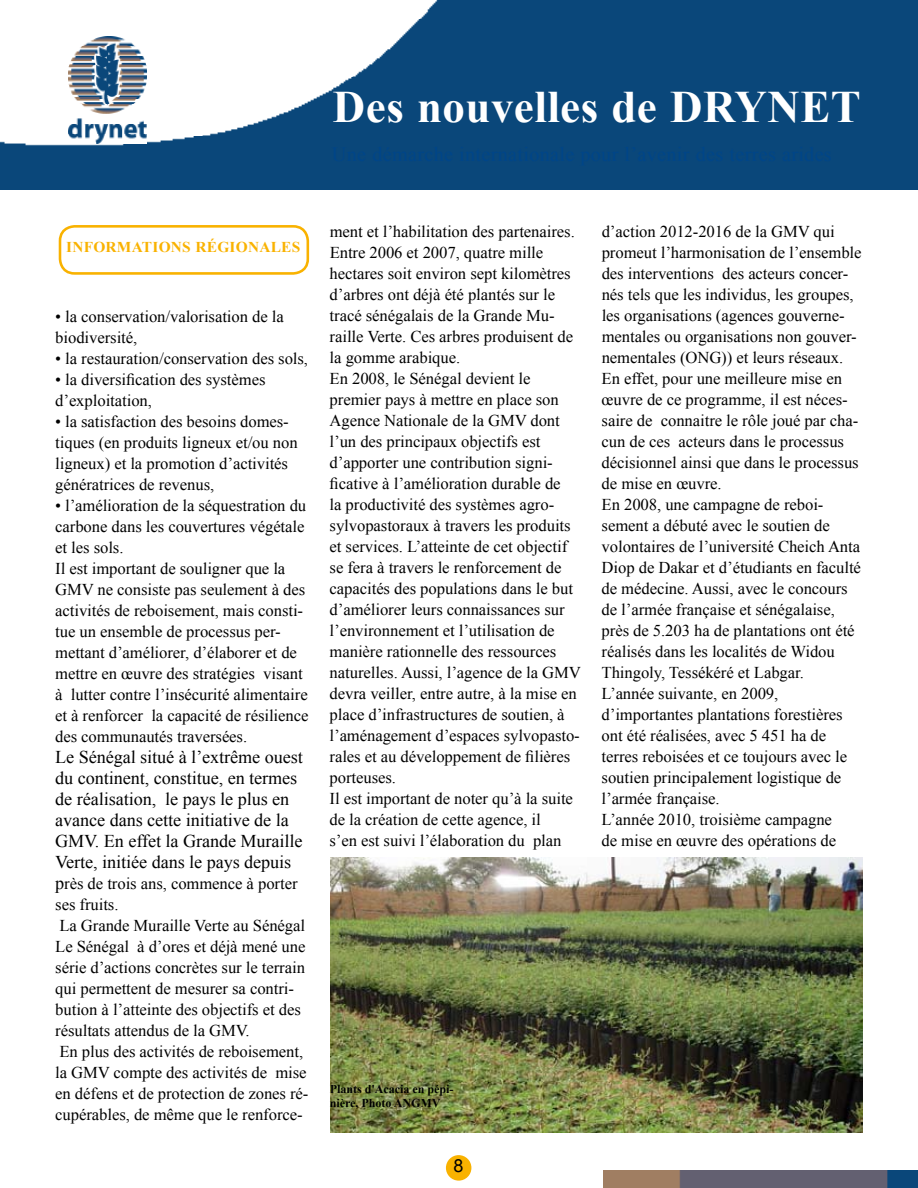
<style>
.page{position:relative;width:918px;height:1188px;background:#fff}
.page>*{position:absolute;margin:0;border:0;box-sizing:border-box;transform-origin:0 0}
.t1{font:700 45px "Times New Roman";letter-spacing:.01em;color:#fff}
.t2{font:18px/21px "Times New Roman";color:#000}
.t3{font:18px "Arial";color:#000}
.t4{font:16.5px/21px "Times New Roman";color:#000}
.t5{font:700 15px "Times New Roman";color:#f9b200}
.t6{font:700 12px/14.4px "Times New Roman";color:#000}
.s1{font-size:18px}
</style>
<div class="page">
<div style="left:59px;top:225px;width:250px;height:50px;border:3px solid #f9b200;border-radius:15px"></div>
<img style="left:0;top:0;width:918px;height:189px">
<img style="left:68px;top:37px;width:79px;height:106px">
<div style="left:446px;top:1155px;width:25px;height:26px;background:#f9b200;border-radius:50%"></div>
<img style="left:604px;top:1171px;width:314px;height:17px">
<img style="left:331px;top:857px;width:532px;height:276px">
<h1 class="t1" style="left:333px;top:76px;width:529px">Des nouvelles de DRYNET</h1>
<p class="t5" style="left:66px;top:237px;width:18px">Informations</p>
<p class="t5" style="left:196px;top:237px;width:34px">régionales</p>
<p class="t4" style="left:55px;top:306px;width:230px">• la conservation/valorisation de la biodiversité,</p>
<p class="t4" style="left:55px;top:348px;width:255px">• la restauration/conservation des sols,</p>
<p class="t4" style="left:55px;top:369px;width:212px">• la diversification des systèmes d’exploitation,</p>
<p class="t4" style="left:55px;top:411px;width:244px">• la satisfaction des besoins domes&shy;tiques (en produits ligneux et/ou non ligneux) et la promotion d’activités génératrices de revenus,</p>
<p class="t4" style="left:55px;top:495px;width:255px">• l’amélioration de la séquestration du carbone dans les couvertures végétale et les sols.<br>Il est important de souligner que la GMV ne consiste pas seulement à des activités de reboisement, mais consti&shy;tue un ensemble de processus per&shy;mettant d’améliorer, d’élaborer et de mettre en œuvre des stratégies visant à lutter contre l’insécurité alimentaire et à renforcer la capacité de résilience des communautés traversées.</p>
<p class="t2" style="left:55px;top:746px;width:249px">Le Sénégal situé à l’extrême ouest du continent, constitue, en termes de réalisation, le pays le plus en avance dans cette initiative de la GMV. En effet la Grande Muraille Verte, initiée dans le pays depuis</p>
<p class="t4" style="left:55px;top:873px;width:255px"><span class="s1">p</span>rès de trois ans, commence à porter ses fruits.<br>La Grande Muraille Verte au Sénégal Le Sénégal à d’ores et déjà mené une série d’actions concrètes sur le terrain qui permettent de mesurer sa contri&shy;bution à l’atteinte des objectifs et des résultats attendus de la GMV.<br>En plus des activités de reboisement, la GMV compte des activités de mise en défens et de protection de zones ré&shy;cupérables, de même que le renforce-</p>
<p class="t4" style="left:330px;top:221px;width:253px">ment et l’habilitation des partenaires.<br>Entre 2006 et 2007, quatre mille hectares soit environ sept kilomètres d’arbres ont déjà été plantés sur le tracé sénégalais de la Grande Mu&shy;raille Verte. Ces arbres produisent de la gomme arabique.<br>En 2008, le Sénégal devient le premier pays à mettre en place son Agence Nationale de la GMV dont l’un des principaux objectifs est d’apporter une contribution signi&shy;ficative à l’amélioration durable de<br>la productivité des systèmes agro&shy;sylvopastoraux à travers les produits et services. L’atteinte de cet objectif se fera à travers le renforcement de capacités des populations dans le but d’améliorer leurs connaissances sur l’environnement et l’utilisation de manière rationnelle des ressources naturelles. Aussi, l’agence de la GMV devra veiller, entre autre, à la mise en place d’infrastructures de soutien, à l’aménagement d’espaces sylvopasto&shy;rales et au développement de filières porteuses.<br>Il est important de noter qu’à la suite de la création de cette agence, il<br>s’en est suivi l’élaboration du plan</p>
<p class="t4" style="left:602px;top:221px;width:262px">d’action 2012-2016 de la GMV qui promeut l’harmonisation de l’ensemble des interventions des acteurs concer&shy;nés tels que les individus, les groupes, les organisations (agences gouverne&shy;mentales ou organisations non gouver&shy;nementales (ONG)) et leurs réseaux.<br>En effet, pour une meilleure mise en œuvre de ce programme, il est néces&shy;saire de connaitre le rôle joué par cha&shy;cun de ces acteurs dans le processus décisionnel ainsi que dans le processus de mise en œuvre.<br>En 2008, une campagne de reboi&shy;sement a débuté avec le soutien de volontaires de l’université Cheich Anta Diop de Dakar et d’étudiants en faculté de médecine. Aussi, avec le concours de l’armée française et sénégalaise, près de 5.203 ha de plantations ont été réalisés dans les localités de Widou Thingoly, Tessékéré et Labgar.<br>L’année suivante, en 2009, d’importantes plantations forestières ont été réalisées, avec 5 451 ha de terres reboisées et ce toujours avec le soutien principalement logistique de l’armée française.<br>L’année 2010, troisième campagne<br>de mise en œuvre des opérations de</p>
<p class="t6" style="left:330px;top:1082px;width:125px">Plants d'Acacia en pépi&shy;nière, Photo ANGMV</p>
<p class="t3" style="left:453px;top:1154px;width:12px">8</p>
</div>
